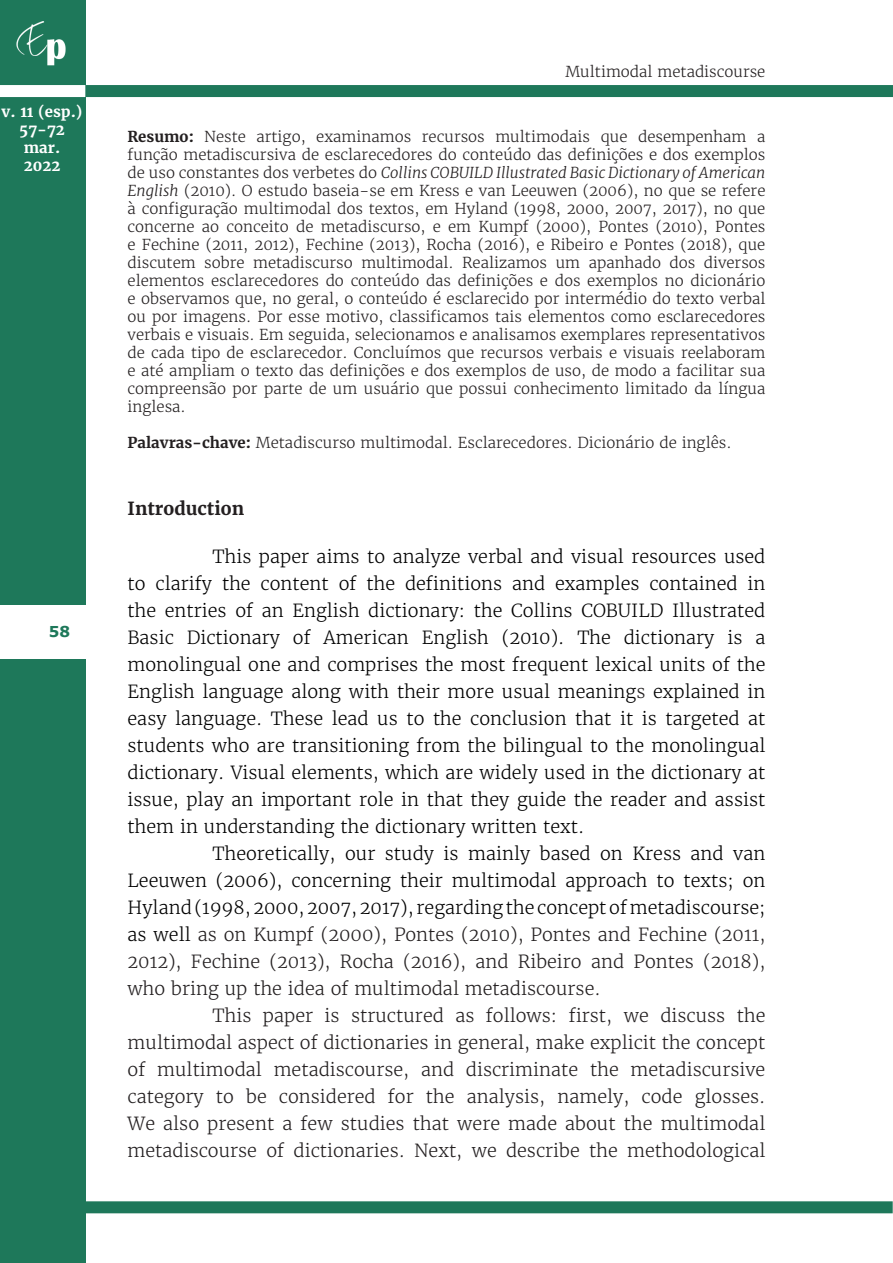
<style>
.page{position:relative;width:893px;height:1263px;background:#fff}
.page>*{position:absolute;margin:0;border:0;box-sizing:border-box;transform-origin:0 0}
.Corpo_do_artigo{font:300 18px/27px "Merriweather";color:#000;text-align:justify}
.Corpo_do_artigo-2{font:300 18px/27px "Merriweather";color:#231f20;text-align:justify}
.Título_de_seção_prim{font:700 18px "Merriweather";color:#231f20}
.Resumo{font:300 15px/18px "Merriweather";color:#231f20;text-align:justify}
.t1{font:700 15px/18px "Merriweather";color:#fff;text-align:center}
.t2{font:700 15px "Verdana";color:#1e785a}
.s1{font-weight:700}
.s2{font-style:italic}
.s3{color:#231f20}
</style>
<div class="page">
<div style="left:0;top:0;width:85px;height:1263px;background:#1e785a"></div>
<img style="left:16px;top:21px;width:50px;height:45px">
<div style="left:85px;top:85px;width:808px;height:12px;background:#1e785a"></div>
<div style="left:0;top:85px;width:85px;height:12px;background:#fff"></div>
<div style="left:0;top:605px;width:85px;height:53px;background:#fff"></div>
<div style="left:84px;top:1201px;width:809px;height:12px;background:#1e785a"></div>
<p class="t1" style="left:2px;top:102px;width:83px">v. 11 (esp.)<br>57-72 mar.<br>2022</p>
<p class="t2" style="left:49px;top:622px;width:23px">58</p>
<p class="Resumo" style="left:565px;top:63px;width:201px">Multimodal metadiscourse</p>
<p class="Resumo" style="left:128px;top:128px;width:639px"><span class="s1">Resumo:</span> Neste artigo, examinamos recursos multimodais que desempenham a função metadiscursiva de esclarecedores do conteúdo das definições e dos exemplos de uso constantes dos verbetes do <span class="s2">Collins COBUILD Illustrated Basic Dictionary of American English</span> (2010). O estudo baseia-se em Kress e van Leeuwen (2006), no que se refere à configuração multimodal dos textos, em Hyland (1998, 2000, 2007, 2017), no que concerne ao conceito de metadiscurso, e em Kumpf (2000), Pontes (2010), Pontes e Fechine (2011, 2012), Fechine (2013), Rocha (2016), e Ribeiro e Pontes (2018), que discutem sobre metadiscurso multimodal. Realizamos um apanhado dos diversos elementos esclarecedores do conteúdo das definições e dos exemplos no dicionário e observamos que, no geral, o conteúdo é esclarecido por intermédio do texto verbal ou por imagens. Por esse motivo, classificamos tais elementos como esclarecedores verbais e visuais. Em seguida, selecionamos e analisamos exemplares representativos de cada tipo de esclarecedor. Concluímos que recursos verbais e visuais reelaboram e até ampliam o texto das definições e dos exemplos de uso, de modo a facilitar sua compreensão por parte de um usuário que possui conhecimento limitado da língua inglesa.</p>
<p class="Resumo" style="left:128px;top:434px;width:605px"><span class="s1">Palavras-chave:</span> Metadiscurso multimodal. Esclarecedores. Dicionário de inglês.</p>
<p class="Título_de_seção_prim" style="left:128px;top:497px;width:118px">Introduction</p>
<p class="Corpo_do_artigo" style="left:128px;top:543px;width:639px;text-indent:85px">This paper aims to analyze verbal and visual resources used to clarify the content of the definitions and examples contained in the entries of an English dictionary: the Collins COBUILD Illustrated Basic Dictionary of American English (2010). The dictionary is a monolingual one and comprises the most frequent lexical units of the English language along with their more usual meaning<span class="s3">s</span> explained in easy language. These lead us to the conclusion that it is targeted at students who are transitioning from the bilingual to the monolingual dictionary. Visual elements, which are widely used in the dictionary at issue, play an important role in that they guide the reader and assist them in understanding the dictionary written text.</p>
<p class="Corpo_do_artigo" style="left:128px;top:840px;width:639px;text-indent:85px">Theoretically, our study is mainly based on Kress and van Leeuwen (2006), concerning their multimodal approach to texts; on Hyland (1998, 2000, 2007, 2017), regarding the concept of metadiscourse; as well <span class="s3">as on Kumpf (2000), Pontes (2010), Pontes and Fechine (2011, 2012), Fechine (2013), Rocha (2016), and Ribeiro and Pontes (2018), who bring up the idea of multimodal metadiscourse.</span></p>
<p class="Corpo_do_artigo-2" style="left:128px;top:1002px;width:639px;text-indent:85px">This paper is structured as follows: first, we discuss the multimodal aspect of dictionaries in general, make explicit the concept of multimodal metadiscourse, and discriminate the metadiscursive category to be considered for the analysis, namely, code glosses.<br>We also present a few studies that were made about the multimodal metadiscourse of dictionaries. Next, we describe the methodological</p>
</div>
